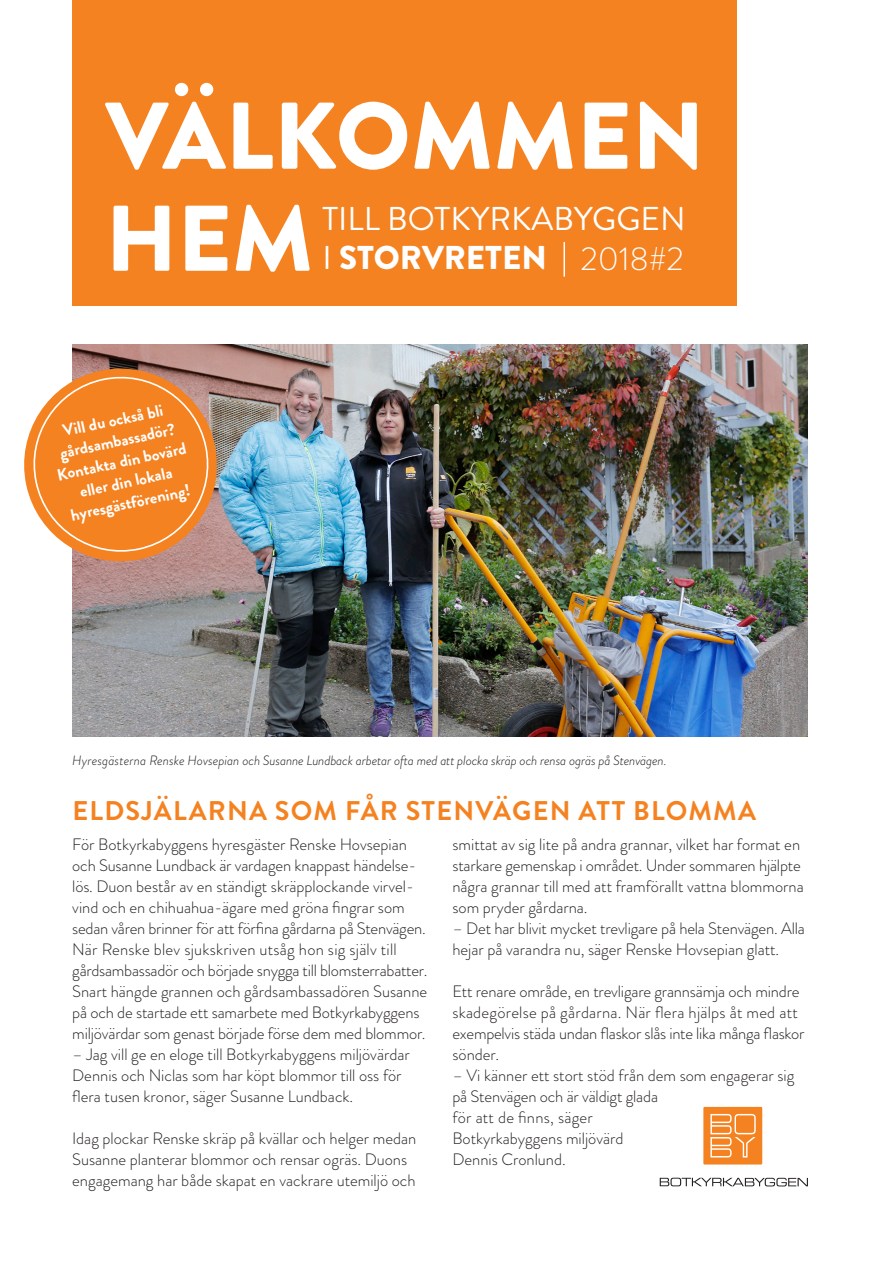
<style>
.page{position:relative;width:893px;height:1263px;background:#fff}
.page>*{position:absolute;margin:0;border:0;box-sizing:border-box;transform-origin:0 0}
.t1{font:900 94.5px "Brandon Grotesque";color:#fff}
.t2{font:900 93px "Brandon Grotesque";color:#fff}
.t3{font:33px/39.6px "Brandon Grotesque";color:#fff}
.t4{font:300 33px "Brandon Grotesque";color:#fff}
.Rubrik{font:700 27px "Brandon Grotesque";letter-spacing:.045em;color:#f58220}
.t5{font:300 16.5px/21px "Brandon Grotesque";color:#231f20}
.t6{font:700 16.5px/21px "Brandon Grotesque";color:#fff;text-align:center}
.Brödtext{font:italic 300 13.5px "Brandon Grotesque";letter-spacing:-.01em;color:#231f20}
.s1{font-weight:900}
</style>
<div class="page">
<img style="left:72px;top:344px;width:736px;height:392px">
<div style="left:72px;top:0;width:665px;height:305px;background:#f58220"></div>
<hr style="left:563px;top:242px;width:2px;height:35px;background:#fff">
<svg style="left:703px;top:1107px;width:59px;height:57px;background:#f69441"></svg>
<svg style="left:660px;top:1178px;width:148px;height:8px"></svg>
<svg style="left:24px;top:360px;width:202px;height:210px;background:#e69250"></svg>
<p class="t1" style="left:106px;top:69px;width:601px">VÄLKOMMEN</p>
<p class="t2" style="left:106px;top:173px;width:209px">HEM</p>
<p class="t3" style="left:322px;top:199px;width:365px">TILL BOTKYRKABYGGEN<br>I <span class="s1">STORVRETEN</span></p>
<p class="t4" style="left:580px;top:236px;width:105px">2018#2</p>
<p class="t6" style="left:46px;top:424px;width:133px;rotate:-12deg">Vill du också bli gårdsambassadör?<br>Kontakta din bovärd eller din lokala hyresgästförening!</p>
<p class="Brödtext" style="left:72px;top:751px;width:596px">Hyresgästerna Renske Hovsepian och Susanne Lundback arbetar ofta med att plocka skräp och rensa ogräs på Stenvägen.</p>
<p class="Rubrik" style="left:72px;top:792px;width:685px">ELDSJÄLARNA SOM FÅR STENVÄGEN ATT BLOMMA</p>
<p class="t5" style="left:72px;top:833px;width:357px">För Botkyrkabyggens hyresgäster Renske Hovsepian och Susanne Lundback är vardagen knappast händelse&shy;lös. Duon består av en ständigt skräpplockande virvel&shy;vind och en chihuahua-ägare med gröna fingrar som sedan våren brinner för att förfina gårdarna på Stenvägen.<br>När Renske blev sjukskriven utsåg hon sig själv till gårdsambassadör och började snygga till blomsterrabatter.<br>Snart hängde grannen och gårdsambassadören Susanne på och de startade ett samarbete med Botkyrkabyggens miljövärdar som genast började förse dem med blommor.</p>
<p class="t5" style="left:72px;top:1043px;width:339px">– Jag vill ge en eloge till Botkyrkabyggens miljövärdar<br>Dennis och Niclas som har köpt blommor till oss för flera tusen kronor, säger Susanne Lundback.</p>
<p class="t5" style="left:72px;top:1127px;width:346px">Idag plockar Renske skräp på kvällar och helger medan<br>Susanne planterar blommor och rensar ogräs. Duons engagemang har både skapat en vackrare utemiljö och</p>
<p class="t5" style="left:452px;top:834px;width:353px">smittat av sig lite på andra grannar, vilket har format en starkare gemenskap i området. Under sommaren hjälpte några grannar till med att framförallt vattna blommorna som pryder gårdarna.</p>
<p class="t5" style="left:452px;top:918px;width:354px">– Det har blivit mycket trevligare på hela Stenvägen. Alla hejar på varandra nu, säger Renske Hovsepian glatt.</p>
<p class="t5" style="left:452px;top:981px;width:354px">Ett renare område, en trevligare grannsämja och mindre skadegörelse på gårdarna. När flera hjälps åt med att exempelvis städa undan flaskor slås inte lika många flaskor sönder.</p>
<p class="t5" style="left:452px;top:1065px;width:343px">– Vi känner ett stort stöd från dem som engagerar sig på Stenvägen och är väldigt glada<br>för att de finns, säger<br>Botkyrkabyggens miljövärd<br>Dennis Cronlund.</p>
</div>
